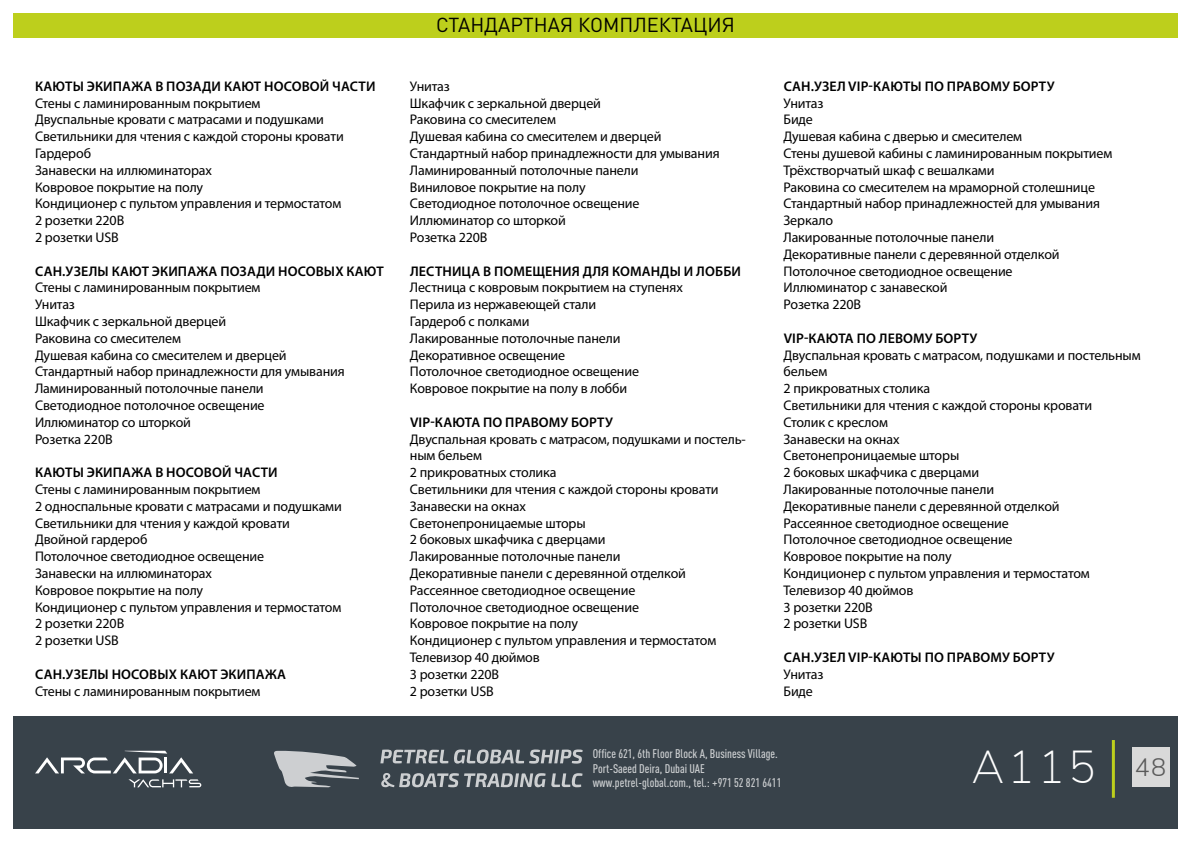
<style>
.page{position:relative;width:1191px;height:842px;background:#fff}
.page>*{position:absolute;margin:0;border:0;box-sizing:border-box;transform-origin:0 0}
.t1{font:200 46.1px "Nunito Sans";color:#fff}
.t2{font:20px "DIN Pro";color:#000}
.t3{font:14px/16.8px "Myriad Pro";letter-spacing:-.01em;color:#000}
.t4{font:600 14px "Myriad Pro";letter-spacing:.01em;color:#000}
.t5{font:500 condensed 12.4px/14.4px "DIN Pro";color:#fff}
</style>
<div class="page">
<div style="left:13px;top:716px;width:1165px;height:113px;background:#38424a"></div>
<div style="left:1131px;top:747px;width:38px;height:40px;background:#d9d9d9"></div>
<hr style="left:1111px;top:740px;width:3px;height:58px;background:#bdcf1c">
<svg style="left:128px;top:779px;width:73px;height:8px"></svg>
<svg style="left:35px;top:751px;width:158px;height:22px"></svg>
<svg style="left:274px;top:751px;width:85px;height:36px"></svg>
<svg style="left:380px;top:749px;width:68px;height:14px"></svg>
<svg style="left:454px;top:749px;width:128px;height:15px"></svg>
<svg style="left:381px;top:773px;width:164px;height:14px"></svg>
<svg style="left:551px;top:773px;width:31px;height:14px"></svg>
<div style="left:13px;top:13px;width:1165px;height:25px;background:#bdcf1c"></div>
<p class="t4" style="left:35px;top:78px;width:342px">КАЮТЫ ЭКИПАЖА В ПОЗАДИ КАЮТ НОСОВОЙ ЧАСТИ</p>
<p class="t3" style="left:35px;top:94px;width:310px">Стены с ламинированным покрытием<br>Двуспальные кровати с матрасами и подушками<br>Светильники для чтения с каждой стороны кровати<br>Гардероб<br>Занавески на иллюминаторах<br>Ковровое покрытие на полу<br>Кондиционер с пультом управления и термостатом<br>2 розетки 220В<br>2 розетки USB</p>
<p class="t4" style="left:35px;top:263px;width:350px">САН.УЗЕЛЫ КАЮТ ЭКИПАЖА ПОЗАДИ НОСОВЫХ КАЮТ</p>
<p class="t3" style="left:35px;top:279px;width:311px">Стены с ламинированным покрытием<br>Унитаз<br>Шкафчик с зеркальной дверцей<br>Раковина со смесителем<br>Душевая кабина со смесителем и дверцей<br>Стандартный набор принадлежности для умывания<br>Ламинированный потолочные панели<br>Светодиодное потолочное освещение<br>Иллюминатор со шторкой<br>Розетка 220В</p>
<p class="t4" style="left:35px;top:465px;width:244px">КАЮТЫ ЭКИПАЖА В НОСОВОЙ ЧАСТИ</p>
<p class="t3" style="left:35px;top:481px;width:308px">Стены с ламинированным покрытием<br>2 односпальные кровати с матрасами и подушками<br>Светильники для чтения у каждой кровати<br>Двойной гардероб<br>Потолочное светодиодное освещение<br>Занавески на иллюминаторах<br>Ковровое покрытие на полу<br>Кондиционер с пультом управления и термостатом<br>2 розетки 220В<br>2 розетки USB</p>
<p class="t4" style="left:35px;top:666px;width:252px">САН.УЗЕЛЫ НОСОВЫХ КАЮТ ЭКИПАЖА</p>
<p class="t3" style="left:35px;top:682px;width:227px">Стены с ламинированным покрытием</p>
<h2 class="t2" style="left:436px;top:9px;width:300px">СТАНДАРТНАЯ КОМПЛЕКТАЦИЯ</h2>
<p class="t3" style="left:410px;top:77px;width:311px">Унитаз<br>Шкафчик с зеркальной дверцей<br>Раковина со смесителем<br>Душевая кабина со смесителем и дверцей<br>Стандартный набор принадлежности для умывания<br>Ламинированный потолочные панели<br>Виниловое покрытие на полу<br>Светодиодное потолочное освещение<br>Иллюминатор со шторкой<br>Розетка 220В</p>
<p class="t4" style="left:410px;top:263px;width:332px">ЛЕСТНИЦА В ПОМЕЩЕНИЯ ДЛЯ КОМАНДЫ И ЛОББИ</p>
<p class="t3" style="left:410px;top:279px;width:274px">Лестница с ковровым покрытием на ступенях<br>Перила из нержавеющей стали<br>Гардероб с полками<br>Лакированные потолочные панели<br>Декоративное освещение<br>Потолочное светодиодное освещение<br>Ковровое покрытие на полу в лобби</p>
<p class="t4" style="left:410px;top:414px;width:204px">VIP-КАЮТА ПО ПРАВОМУ БОРТУ</p>
<p class="t3" style="left:410px;top:430px;width:337px">Двуспальная кровать с матрасом, подушками и постель&shy;ным бельем<br>2 прикроватных столика<br>Светильники для чтения с каждой стороны кровати<br>Занавески на окнах<br>Светонепроницаемые шторы<br>2 боковых шкафчика с дверцами<br>Лакированные потолочные панели<br>Декоративные панели с деревянной отделкой<br>Рассеянное светодиодное освещение<br>Потолочное светодиодное освещение<br>Ковровое покрытие на полу<br>Кондиционер с пультом управления и термостатом<br>Телевизор 40 дюймов<br>3 розетки 220В<br>2 розетки USB</p>
<p class="t4" style="left:783px;top:78px;width:272px">САН.УЗЕЛ VIP-КАЮТЫ ПО ПРАВОМУ БОРТУ</p>
<p class="t3" style="left:783px;top:94px;width:330px">Унитаз<br>Биде<br>Душевая кабина с дверью и смесителем<br>Стены душевой кабины с ламинированным покрытием<br>Трёхстворчатый шкаф с вешалками<br>Раковина со смесителем на мраморной столешнице<br>Стандартный набор принадлежностей для умывания<br>Зеркало<br>Лакированные потолочные панели<br>Декоративные панели с деревянной отделкой<br>Потолочное светодиодное освещение<br>Иллюминатор с занавеской<br>Розетка 220В</p>
<p class="t4" style="left:783px;top:330px;width:195px">VIP-КАЮТА ПО ЛЕВОМУ БОРТУ</p>
<p class="t3" style="left:783px;top:346px;width:359px">Двуспальная кровать с матрасом, подушками и постельным бельем<br>2 прикроватных столика<br>Светильники для чтения с каждой стороны кровати<br>Столик с креслом<br>Занавески на окнах<br>Светонепроницаемые шторы<br>2 боковых шкафчика с дверцами<br>Лакированные потолочные панели<br>Декоративные панели с деревянной отделкой<br>Рассеянное светодиодное освещение<br>Потолочное светодиодное освещение<br>Ковровое покрытие на полу<br>Кондиционер с пультом управления и термостатом<br>Телевизор 40 дюймов<br>3 розетки 220В<br>2 розетки USB</p>
<p class="t4" style="left:783px;top:650px;width:272px">САН.УЗЕЛ VIP-КАЮТЫ ПО ПРАВОМУ БОРТУ</p>
<p class="t3" style="left:783px;top:665px;width:41px">Унитаз<br>Биде</p>
<p class="t5" style="left:592px;top:746px;width:190px">Office 621, 6th Floor Block A, Business Village.<br>Port-Saeed Deira, Dubai UAE www.petrel-global.com., tel.: +971 52 821 6411</p>
<h1 class="t1" style="left:971px;top:733px;width:196px">A115 <sup>48</sup></h1>
</div>
